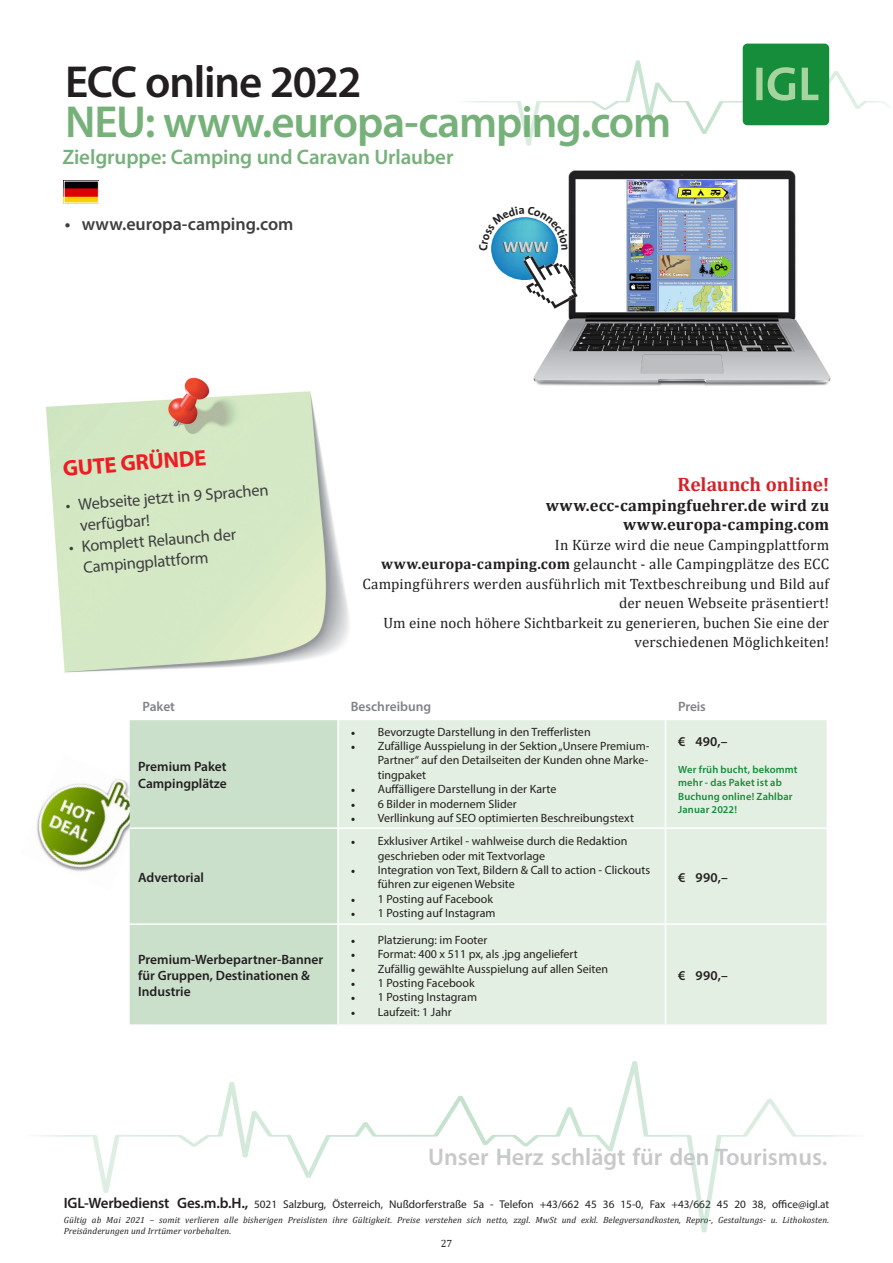
<style>
.page{position:relative;width:893px;height:1263px;background:#fff}
.page>*{position:absolute;margin:0;border:0;box-sizing:border-box;transform-origin:0 0}
.Ü_1{font:600 45px "Myriad Pro";letter-spacing:-.025em;color:#77b17a}
.Ü_1-2{font:600 45px "Myriad Pro";letter-spacing:-.03em;color:#231f20}
.t1{font:600 24px "Myriad Pro";color:#c7c8ca}
.hafti_Ü1{font:700 22.5px "Myriad Pro";color:#ee1d23}
.Subhead_grün{font:600 21px "Myriad Pro";letter-spacing:-.005em;color:#77b17a}
.Fließtext{font:700 19.5px "Cambria";color:#d1232a}
.t2{font:600 18px "Myriad Pro";color:#3e3e3f}
.t3{font:16.5px/20.5px "Myriad Pro";color:#3e3e3f}
.Fließtext-2{font:700 16.5px/19.5px "Cambria";letter-spacing:.01em;color:#231f20;text-align:right}
.Fließtext-3{font:15px/19.5px "Cambria";letter-spacing:.005em;color:#231f20;text-align:right}
.t4{font:600 13.5px/16.2px "Myriad Pro";color:#231f20}
.t5{font:600 13.5px "Myriad Pro";color:#808285}
.t6{font:12px/14.4px "Myriad Pro";color:#231f20}
.t7{font:11.25px "Myriad Pro";color:#231f20}
.t8{font:600 10.5px/13.5px "Myriad Pro";letter-spacing:.015em;color:#168d3b}
.t9{font:10.5px "Cambria";color:#231f20}
.t10{font:italic 9px/10.5px "Cambria";letter-spacing:.01em;color:#231f20}
.s1{font-weight:700}
.s2{font-family:"Minion Pro"}
.s3{font-weight:600;font-size:15px}
</style>
<div class="page">
<div style="left:743px;top:44px;width:86px;height:81px;background:#168d3b;border-radius:5px"></div>
<svg style="left:464px;top:60px;width:424px;height:86px"></svg>
<svg style="left:38px;top:1061px;width:818px;height:171px"></svg>
<img style="left:45px;top:377px;width:304px;height:296px">
<img style="left:66px;top:183px;width:31px;height:18px">
<img style="left:533px;top:170px;width:298px;height:216px">
<img style="left:37px;top:754px;width:93px;height:137px">
<div style="left:130px;top:720px;width:207px;height:304px;background:#cbe0cb"></div>
<div style="left:339px;top:720px;width:488px;height:304px;background:#e4efe3"></div>
<hr style="left:665px;top:720px;width:1px;height:107px;background:#fff">
<hr style="left:130px;top:827px;width:208px;height:2px;background:#fff">
<hr style="left:338px;top:827px;width:327px;height:2px;background:#fff">
<hr style="left:665px;top:827px;width:163px;height:2px;background:#fff">
<hr style="left:665px;top:829px;width:1px;height:94px;background:#fff">
<hr style="left:130px;top:923px;width:208px;height:2px;background:#fff">
<hr style="left:338px;top:923px;width:327px;height:2px;background:#fff">
<hr style="left:665px;top:923px;width:163px;height:2px;background:#fff">
<hr style="left:665px;top:925px;width:1px;height:99px;background:#fff">
<svg style="left:491px;top:206px;width:87px;height:102px"></svg>
<p class="Ü_1-2" style="left:65px;top:53px;width:298px">ECC online 2022</p>
<p class="Ü_1" style="left:65px;top:94px;width:608px">NEU: www.europa-camping.com</p>
<p class="Subhead_grün" style="left:62px;top:144px;width:393px">Zielgruppe: Camping und Caravan Urlauber</p>
<p class="t2" style="left:65px;top:213px;width:230px">• www.europa-camping.com</p>
<p class="hafti_Ü1" style="left:62px;top:454px;width:145px;rotate:-5deg">GUTE GRÜNDE</p>
<p class="t3" style="left:77px;top:495px;width:192px;text-indent:-13px;rotate:-5deg">• Webseite jetzt in 9 Sprachen verfügbar!</p>
<p class="t3" style="left:81px;top:536px;width:156px;line-height:21px;text-indent:-13px;rotate:-5deg">• Komplett Relaunch der<br>Campingplattform</p>
<p class="Fließtext" style="left:677px;top:471px;width:153px">Relaunch online!</p>
<p class="Fließtext-2" style="left:546px;top:495px;width:285px">www.ecc-campingfuehrer.de wird zu www.europa-camping.com</p>
<p class="Fließtext-3" style="left:362px;top:535px;width:468px">In Kürze wird die neue Campingplattform <span class="s1">www.europa-camping.com</span> gelauncht - alle Campingplätze des ECC Campingführers werden ausführlich mit Textbeschreibung und Bild auf der neuen Webseite präsentiert!<br>Um eine noch höhere Sichtbarkeit zu generieren, buchen Sie eine der verschiedenen Möglichkeiten!</p>
<p class="t5" style="left:142px;top:698px;width:34px">Paket</p>
<p class="t5" style="left:351px;top:698px;width:82px">Beschreibung</p>
<p class="t5" style="left:678px;top:698px;width:29px">Preis</p>
<p class="t4" style="left:138px;top:758px;width:90px">Premium Paket<br>Campingplätze</p>
<p class="t4" style="left:138px;top:869px;width:67px">Advertorial</p>
<p class="t4" style="left:138px;top:951px;width:187px">Premium-Werbepartner-Banner für Gruppen, Destinationen &amp;<br>Industrie</p>
<p class="t6" style="left:351px;top:724px;width:241px"><span class="s2">•</span> Bevorzugte Darstellung in den Trefferlisten</p>
<p class="t6" style="left:378px;top:739px;width:273px;text-align:justify;text-indent:-27px"><span class="s2">•</span> Zufällige Ausspielung in der Sektion „Unsere Premium-Partner“ auf den Detailseiten der Kunden ohne Marke&shy;tingpaket</p>
<p class="t6" style="left:351px;top:782px;width:207px"><span class="s2">•</span> Auffälligere Darstellung in der Karte</p>
<p class="t6" style="left:351px;top:796px;width:167px"><span class="s2">•</span> 6 Bilder in modernem Slider</p>
<p class="t6" style="left:351px;top:811px;width:285px"><span class="s2">•</span> Verllinkung auf SEO optimierten Beschreibungstext</p>
<p class="t6" style="left:378px;top:834px;width:251px;text-indent:-27px"><span class="s2">•</span> Exklusiver Artikel - wahlweise durch die Redaktion geschrieben oder mit Textvorlage</p>
<p class="t6" style="left:378px;top:862px;width:274px;text-indent:-27px"><span class="s2">•</span> Integration von Text, Bildern &amp; Call to action - Clickouts führen zur eigenen Website</p>
<p class="t6" style="left:351px;top:891px;width:144px"><span class="s2">•</span> 1 Posting auf Facebook</p>
<p class="t6" style="left:351px;top:906px;width:146px"><span class="s2">•</span> 1 Posting auf Instagram</p>
<p class="t6" style="left:351px;top:932px;width:138px"><span class="s2">•</span> Platzierung: im Footer</p>
<p class="t6" style="left:351px;top:947px;width:228px"><span class="s2">•</span> Format: 400 x 511 px, als .jpg angeliefert</p>
<p class="t6" style="left:351px;top:961px;width:259px"><span class="s2">•</span> Zufällig gewählte Ausspielung auf allen Seiten</p>
<p class="t6" style="left:351px;top:975px;width:125px"><span class="s2">•</span> 1 Posting Facebook</p>
<p class="t6" style="left:351px;top:990px;width:128px"><span class="s2">•</span> 1 Posting Instagram</p>
<p class="t6" style="left:351px;top:1004px;width:102px"><span class="s2">•</span> Laufzeit: 1 Jahr</p>
<p class="t4" style="left:678px;top:733px;width:51px">€ 490,–</p>
<p class="t8" style="left:678px;top:762px;width:121px">Wer früh bucht, bekommt mehr - das Paket ist ab<br>Buchung online! Zahlbar<br>Januar 2022!</p>
<p class="t4" style="left:678px;top:869px;width:51px">€ 990,–</p>
<p class="t4" style="left:678px;top:967px;width:51px">€ 990,–</p>
<h2 class="t1" style="left:428px;top:1141px;width:401px">Unser Herz schlägt für den Tourismus.</h2>
<p class="t7" style="left:64px;top:1197px;width:767px"><span class="s3">IGL-Werbedienst Ges.m.b.H.,</span> 5021 Salzburg, Österreich, Nußdorferstraße 5a - Telefon +43/662 45 36 15-0, Fax +43/662 45 20 38, office@igl.at</p>
<p class="t10" style="left:64px;top:1214px;width:767px">Gültig ab Mai 2021 – somit verlieren alle bisherigen Preislisten ihre Gültigkeit. Preise verstehen sich netto, zzgl. MwSt und exkl. Belegversandkosten, Repro-, Gestaltungs- u. Lithokosten.<br>Preisänderungen und Irrtümer vorbehalten.</p>
<p class="t9" style="left:441px;top:1237px;width:13px">27</p>
</div>
